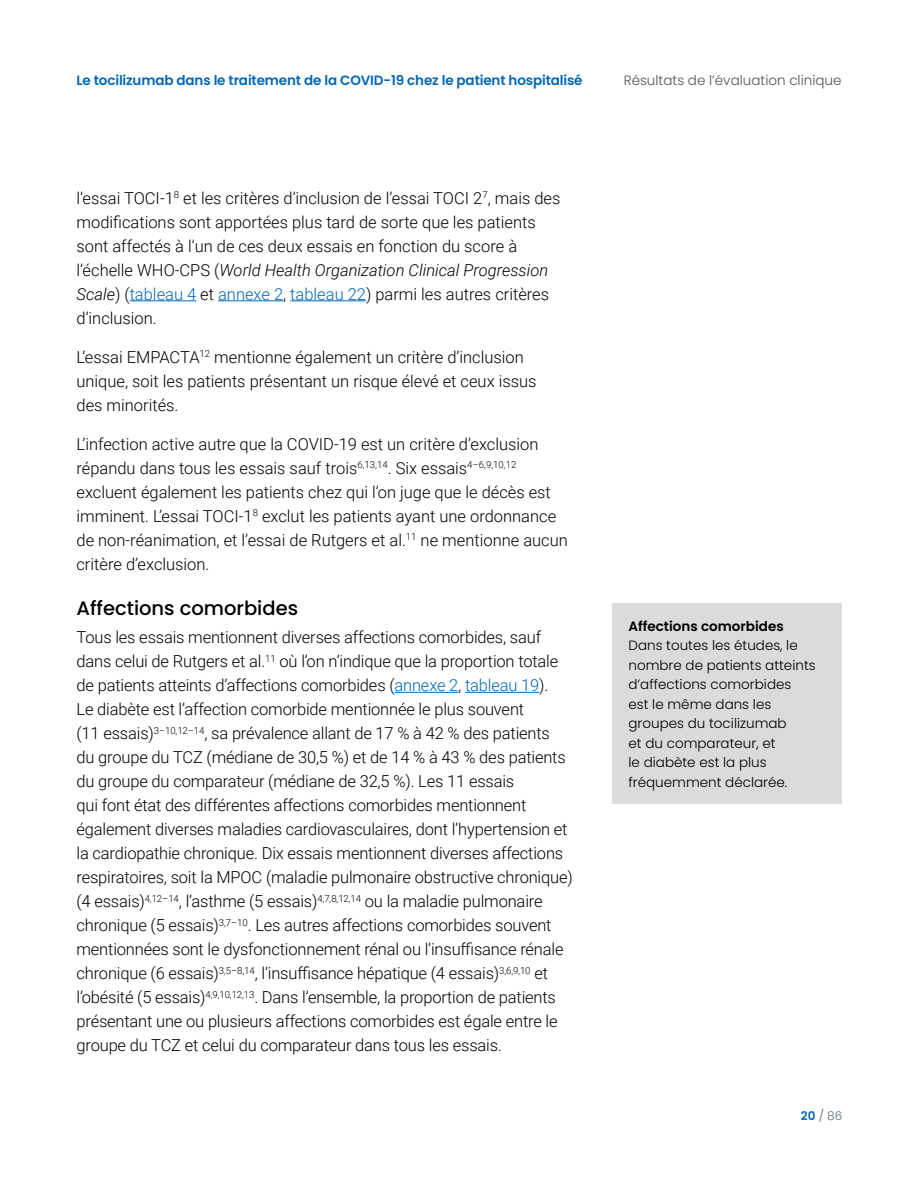
<style>
.page{position:relative;width:918px;height:1188px;background:#fff}
.page>*{position:absolute;margin:0;border:0;box-sizing:border-box;transform-origin:0 0}
.Subheading__H4{font:500 19.5px "Poppins";color:#000}
.Body_Copy{font:300 16.5px/24px "Roboto";letter-spacing:-.01em;color:#000}
.Sidebar_Context_Copy{font:300 13.5px/19.5px "Poppins";color:#000}
.t1{font:600 13.5px "Poppins";letter-spacing:-.01em;color:#0067b9}
.t2{font:300 13.5px "Poppins";color:#545454}
.Sidebar_Context_Header{font:600 13.5px "Poppins";color:#000}
.t3{font:300 12px "Poppins";color:#5b6770}
.s1{font-style:italic}
.s2{color:#0067b9}
.s3{font-weight:600;color:#0067b9}
</style>
<div class="page">
<hr style="left:130px;top:300px;width:66px;height:1px;background:#0067b9">
<hr style="left:218px;top:300px;width:65px;height:1px;background:#0067b9">
<hr style="left:290px;top:300px;width:76px;height:1px;background:#0067b9">
<hr style="left:395px;top:692px;width:63px;height:1px;background:#0067b9">
<hr style="left:465px;top:692px;width:74px;height:1px;background:#0067b9">
<div style="left:612px;top:603px;width:230px;height:200px;background:#dbdbdb"></div>
<p class="t1" style="left:76px;top:73px;width:508px">Le tocilizumab dans le traitement de la COVID-19 chez le patient hospitalisé</p>
<p class="Body_Copy" style="left:76px;top:185px;width:485px">l’essai TOCI-1<sup>8</sup> et les critères d’inclusion de l’essai TOCI 2<sup>7</sup>, mais des modifications sont apportées plus tard de sorte que les patients sont affectés à l’un de ces deux essais en fonction du score à l’échelle WHO-CPS (<span class="s1">World Health Organization Clinical Progression Scale</span>) (<span class="s2">tableau 4</span> et <span class="s2">annexe 2</span>, <span class="s2">tableau 22</span>) parmi les autres critères d’inclusion.</p>
<p class="Body_Copy" style="left:76px;top:344px;width:462px">L’essai EMPACTA<sup>12</sup> mentionne également un critère d’inclusion unique, soit les patients présentant un risque élevé et ceux issus des minorités.</p>
<p class="Body_Copy" style="left:76px;top:431px;width:493px">L’infection active autre que la COVID-19 est un critère d’exclusion répandu dans tous les essais sauf trois<sup>6,13,14</sup>. Six essais<sup>4–6,9,10,12 </sup>excluent également les patients chez qui l’on juge que le décès est imminent. L’essai TOCI-1<sup>8</sup> exclut les patients ayant une ordonnance de non-réanimation, et l’essai de Rutgers et al.<sup>11</sup> ne mentionne aucun critère d’exclusion.</p>
<h4 class="Subheading__H4" style="left:76px;top:596px;width:223px">Affections comorbides</h4>
<p class="Body_Copy" style="left:76px;top:625px;width:498px">Tous les essais mentionnent diverses affections comorbides, sauf dans celui de Rutgers et al.<sup>11</sup> où l’on n’indique que la proportion totale de patients atteints d’affections comorbides (<span class="s2">annexe 2</span>, <span class="s2">tableau 19</span>).<br>Le diabète est l’affection comorbide mentionnée le plus souvent<br>(11 essais)<sup>3–10,12–14</sup>, sa prévalence allant de 17 % à 42 % des patients<br>du groupe du TCZ (médiane de 30,5 %) et de 14 % à 43 % des patients du groupe du comparateur (médiane de 32,5 %). Les 11 essais<br>qui font état des différentes affections comorbides mentionnent également diverses maladies cardiovasculaires, dont l’hypertension et la cardiopathie chronique. Dix essais mentionnent diverses affections respiratoires, soit la MPOC (maladie pulmonaire obstructive chronique) (4 essais)<sup>4,12–14</sup>, l’asthme (5 essais)<sup>4,7,8,12,14</sup> ou la maladie pulmonaire chronique (5 essais)<sup>3,7–10</sup>. Les autres affections comorbides souvent mentionnées sont le dysfonctionnement rénal ou l’insuffisance rénale chronique (6 essais)<sup>3,5–8,14</sup>, l’insuffisance hépatique (4 essais)<sup>3,6,9,10</sup> et l’obésité (5 essais)<sup>4,9,10,12,13</sup>. Dans l’ensemble, la proportion de patients présentant une ou plusieurs affections comorbides est égale entre le groupe du TCZ et celui du comparateur dans tous les essais.</p>
<p class="t2" style="left:624px;top:73px;width:219px">Résultats de l’évaluation clinique</p>
<p class="Sidebar_Context_Header" style="left:628px;top:618px;width:157px">Affections comorbides</p>
<p class="Sidebar_Context_Copy" style="left:628px;top:636px;width:189px">Dans toutes les études, le nombre de patients atteints d’affections comorbides<br>est le même dans les groupes du tocilizumab<br>et du comparateur, et<br>le diabète est la plus fréquemment déclarée.</p>
<p class="t3" style="left:801px;top:1109px;width:43px"><span class="s3">20</span> / 86</p>
</div>
